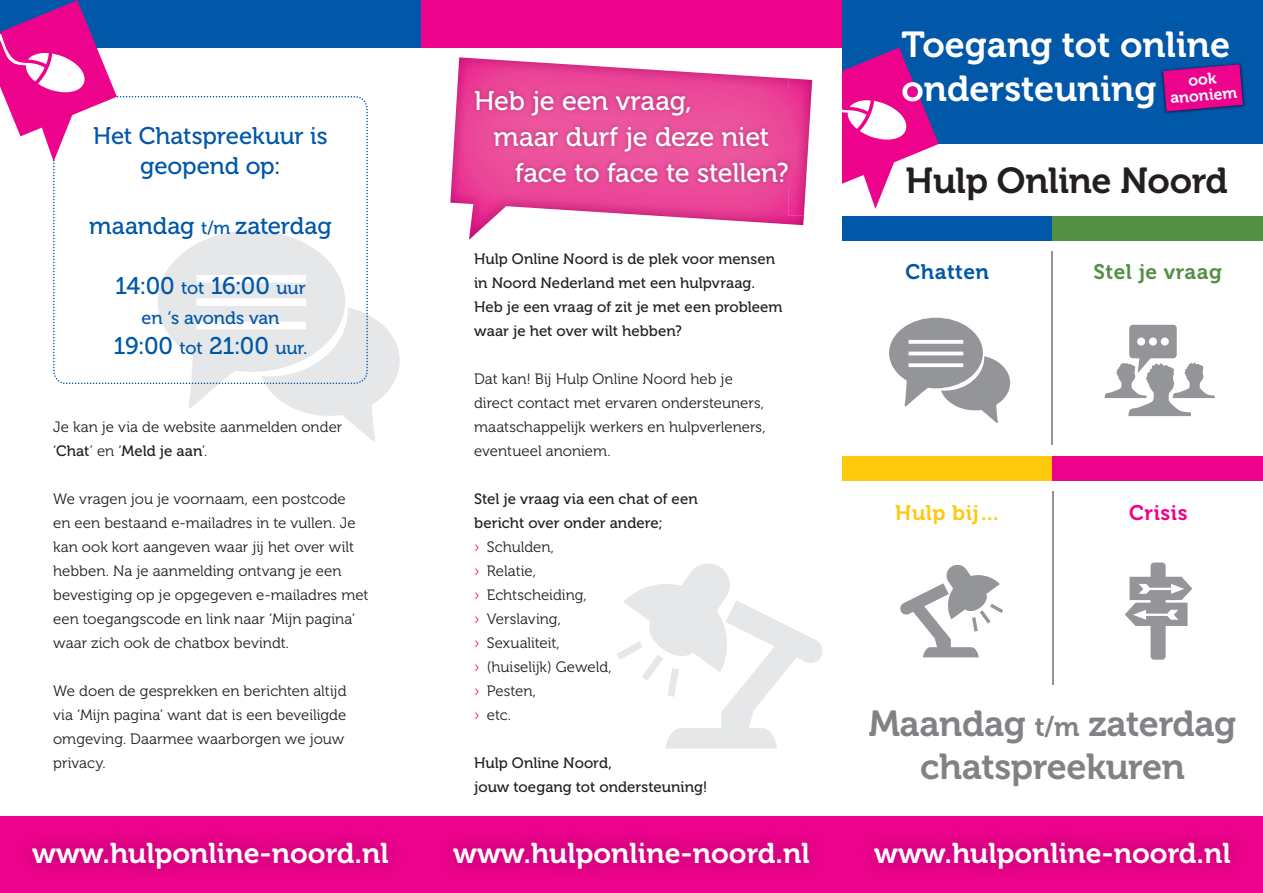
<style>
.page{position:relative;width:1263px;height:893px;background:#fff}
.page>*{position:absolute;margin:0;border:0;box-sizing:border-box;transform-origin:0 0}
.t1{font:36px/43.2px "Museo 700";color:#fff}
.t2{font:36px/43.2px "Museo 700";letter-spacing:-.01em;color:#808285;text-align:center}
.t3{font:36px "Museo 700";letter-spacing:-.01em;color:#231f20}
.t4{font:28.5px "Museo 700";color:#fff}
.t5{font:27px/36px "Museo 500";letter-spacing:-.01em;color:#fff}
.t6{font:24px/30px "Museo 500";letter-spacing:-.005em;color:#0157a8;text-align:center}
.t7{font:21px "Museo 700";letter-spacing:.025em;color:#548f44}
.t8{font:21px "Museo 700";letter-spacing:.025em;color:#fec80b}
.t9{font:21px "Museo 700";letter-spacing:.025em;color:#0157a8}
.t10{font:21px "Museo 700";letter-spacing:.025em;color:#ed028c}
.t11{font:18px "Museo 500";letter-spacing:-.005em;color:#0157a8}
.t12{font:15.75px "Museo 700";color:#fff}
.t13{font:15px/24px "Museo 300";color:#231f20}
.t14{font:15px/24px "Museo 500";color:#231f20}
.s1{font-size:18px}
.s2{font-family:"Museo 300"}
.s3{color:#0157a8}
.s4{color:#ed028c}
.s5{font-size:27px}
</style>
<div class="page">
<svg style="left:617px;top:563px;width:206px;height:186px"></svg>
<div style="left:842px;top:0;width:421px;height:144px;background:#0157a8"></div>
<svg style="left:1125px;top:562px;width:67px;height:98px"></svg>
<div style="left:842px;top:216px;width:210px;height:24px;background:#0157a8"></div>
<div style="left:1052px;top:216px;width:211px;height:24px;background:#548f44"></div>
<div style="left:842px;top:457px;width:210px;height:24px;background:#fec80b"></div>
<div style="left:1052px;top:457px;width:211px;height:24px;background:#ed028c"></div>
<svg style="left:889px;top:318px;width:121px;height:105px"></svg>
<svg style="left:1104px;top:325px;width:111px;height:91px"></svg>
<svg style="left:900px;top:564px;width:103px;height:93px"></svg>
<hr style="left:1052px;top:492px;width:2px;height:193px;background:#939598">
<hr style="left:1052px;top:251px;width:1px;height:193px;background:#939598">
<div style="left:0;top:0;width:421px;height:48px;background:#0157a8"></div>
<div style="left:421px;top:0;width:421px;height:48px;background:#ed028c"></div>
<svg style="left:0;top:816px;width:1263px;height:77px;background:#e60188"></svg>
<svg style="left:0;top:0;width:400px;height:441px"></svg>
<svg style="left:842px;top:48px;width:97px;height:161px"></svg>
<img style="left:1161px;top:63px;width:84px;height:51px">
<img style="left:1161px;top:63px;width:69px;height:2px">
<img style="left:1161px;top:82px;width:2px;height:19px">
<img style="left:450px;top:57px;width:354px;height:183px">
<img style="left:789px;top:78px;width:23px;height:138px">
<img style="left:471px;top:86px;width:322px;height:101px">
<svg style="left:1163px;top:64px;width:80px;height:48px;background:#c00f8c"></svg>
<h3 class="t6" style="left:93px;top:121px;width:236px">Het Chatspreekuur is geopend op:</h3>
<h3 class="t6" style="left:89px;top:211px;width:244px">maandag <span class="s1">t/m</span> zaterdag</h3>
<h3 class="t6" style="left:115px;top:271px;width:192px">14:00 <span class="s1">tot</span> 16:00 <span class="s1">uur</span></h3>
<p class="t11" style="left:141px;top:308px;width:140px">en ‘s avonds van</p>
<h3 class="t6" style="left:113px;top:331px;width:196px">19:00 <span class="s1">tot</span> 21:00 <span class="s1">uur.</span></h3>
<p class="t13" style="left:53px;top:415px;width:291px">Je kan je via de website aanmelden onder</p>
<p class="t14" style="left:53px;top:439px;width:156px"><span class="s2">‘</span>Chat<span class="s2">’ en ‘</span>Meld je aan<span class="s2">’.</span></p>
<p class="t13" style="left:53px;top:487px;width:317px">We vragen jou je voornaam, een postcode<br>en een bestaand e-mailadres in te vullen. Je kan ook kort aangeven waar jij het over wilt hebben. Na je aanmelding ontvang je een bevestiging op je opgegeven e-mailadres met een toegangscode en link naar ‘Mijn pagina’ waar zich ook de chatbox bevindt.</p>
<p class="t13" style="left:53px;top:679px;width:295px">We doen de gesprekken en berichten altijd via ‘Mijn pagina’ want dat is een beveiligde omgeving. Daarmee waarborgen we jouw privacy.</p>
<h1 class="t1" style="left:901px;top:24px;width:330px">Toegang tot online ondersteuning<span class="s3">xxxx</span></h1>
<h3 class="t5" style="left:474px;top:83px;width:219px">Heb je een vraag,</h3>
<p class="t12" style="left:1169px;top:89px;width:69px;rotate:-5deg">anoniem</p>
<h3 class="t5" style="left:515px;top:119px;width:275px;text-indent:-22px">maar durf je deze niet face to face te stellen?</h3>
<h1 class="t3" style="left:905px;top:160px;width:324px">Hulp Online Noord</h1>
<p class="t14" style="left:474px;top:247px;width:310px">Hulp Online Noord is de plek voor mensen in Noord Nederland met een hulpvraag.<br>Heb je een vraag of zit je met een probleem waar je het over wilt hebben?</p>
<p class="t13" style="left:474px;top:367px;width:293px">Dat kan! Bij Hulp Online Noord heb je direct contact met ervaren ondersteuners, maatschappelijk werkers en hulpverleners, eventueel anoniem.</p>
<p class="t14" style="left:474px;top:487px;width:225px">Stel je vraag via een chat of een bericht over onder andere;</p>
<p class="t13" style="left:474px;top:535px;width:139px"><span class="s4">›</span> Schulden,<br><span class="s4">›</span> Relatie,<br><span class="s4">›</span> Echtscheiding,<br><span class="s4">›</span> Verslaving,<br><span class="s4">›</span> Sexualiteit,<br><span class="s4">›</span> (huiselijk) Geweld, <span class="s4">›</span> Pesten,<br><span class="s4">›</span> etc.</p>
<p class="t14" style="left:474px;top:751px;width:235px">Hulp Online Noord,<br>jouw toegang tot ondersteuning!</p>
<h3 class="t9" style="left:905px;top:260px;width:85px">Chatten</h3>
<h3 class="t7" style="left:1093px;top:260px;width:130px">Stel je vraag</h3>
<h3 class="t8" style="left:895px;top:501px;width:107px">Hulp bij…</h3>
<h3 class="t10" style="left:1129px;top:501px;width:60px">Crisis</h3>
<h1 class="t2" style="left:869px;top:702px;width:369px">Maandag <span class="s5">t/m</span> zaterdag chatspreekuren</h1>
<h2 class="t4" style="left:32px;top:837px;width:358px">www.hulponline-noord.nl</h2>
<h2 class="t4" style="left:453px;top:837px;width:358px">www.hulponline-noord.nl</h2>
<h2 class="t4" style="left:874px;top:837px;width:358px">www.hulponline-noord.nl</h2>
</div>
